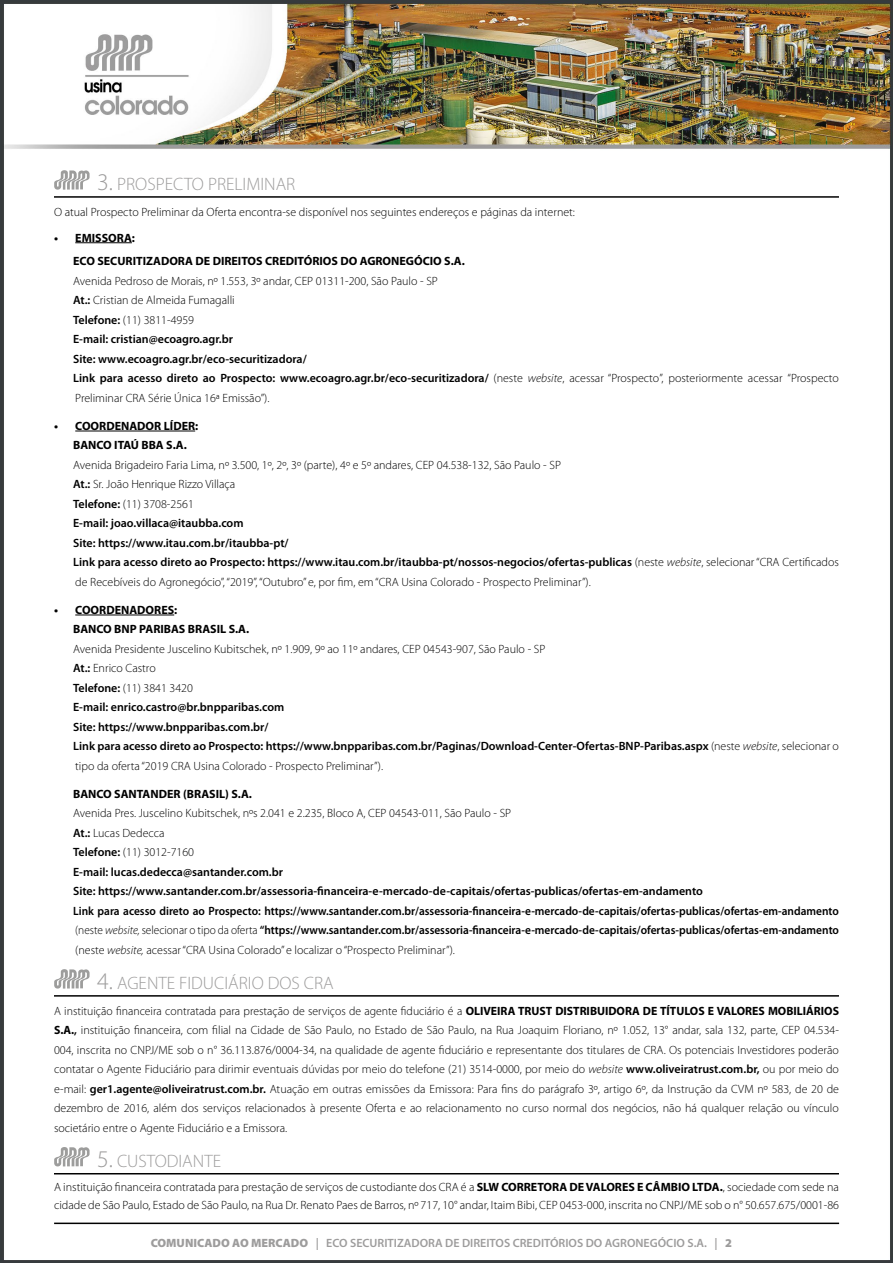
<style>
.page{position:relative;width:893px;height:1263px;background:#fff}
.page>*{position:absolute;margin:0;border:0;box-sizing:border-box;transform-origin:0 0}
.t1{font:300 18px "Myriad Pro";color:#9d9c9c}
.t2{font:300 12px/19.5px "Myriad Pro";color:#000}
.t3{font:600 12px/19.5px "Myriad Pro";color:#000}
.t4{font:700 12px/19.5px "Myriad Pro";color:#000}
.t5{font:600 12px "Myriad Pro";color:#9d9c9c}
.s1{font-size:24px}
.s2{font-weight:600}
.s3{font-style:italic}
.s4{font-weight:300}
.s5{font-weight:300;font-style:italic}
.s6{font-weight:700}
.s7{font-weight:900}
</style>
<div class="page">
<img style="left:0;top:0;width:893px;height:1263px">
<hr style="left:54px;top:1222px;width:785px;height:2px;background:#000">
<hr style="left:54px;top:196px;width:785px;height:2px;background:#000">
<hr style="left:75px;top:242px;width:57px;height:1px;background:#000">
<hr style="left:75px;top:431px;width:120px;height:1px;background:#000">
<hr style="left:75px;top:615px;width:99px;height:1px;background:#000">
<hr style="left:54px;top:995px;width:785px;height:2px;background:#000">
<hr style="left:54px;top:1173px;width:785px;height:1px;background:#000">
<svg style="left:54px;top:170px;width:36px;height:20px"></svg>
<svg style="left:54px;top:969px;width:36px;height:19px"></svg>
<svg style="left:54px;top:1147px;width:36px;height:19px"></svg>
<h1 class="t1" style="left:97px;top:174px;width:200px"><span class="s1">3.</span> PROSPECTO PRELIMINAR</h1>
<p class="t2" style="left:54px;top:202px;width:522px">O atual Prospecto Preliminar da Oferta encontra-se disponível nos seguintes endereços e páginas da internet:</p>
<p class="t4" style="left:73px;top:225px;width:393px;line-height:23.7px;text-indent:-19px">• EMISSORA:<br>ECO SECURITIZADORA DE DIREITOS CREDITÓRIOS DO AGRONEGÓCIO S.A.</p>
<p class="t2" style="left:73px;top:271px;width:767px">Avenida Pedroso de Morais, nº 1.553, 3º andar, CEP 01311-200, São Paulo - SP<br><span class="s2">At.:</span> Cristian de Almeida Fumagalli<br><span class="s2">Telefone:</span> (11) 3811-4959<br><span class="s2">E-mail: cristian@ecoagro.agr.br<br>Site: www.ecoagro.agr.br/eco-securitizadora/<br>Link para acesso direto ao Prospecto: www.ecoagro.agr.br/eco-securitizadora/</span> (neste <span class="s3">website</span>, acessar “Prospecto”, posteriormente acessar “Prospecto Preliminar CRA Série Única 16ª Emissão”).</p>
<p class="t4" style="left:73px;top:416px;width:127px;text-indent:-19px">• COORDENADOR LÍDER:<br>BANCO ITAÚ BBA S.A.</p>
<p class="t2" style="left:73px;top:455px;width:767px">Avenida Brigadeiro Faria Lima, nº 3.500, 1º, 2º, 3º (parte), 4º e 5º andares, CEP 04.538-132, São Paulo - SP<br><span class="s2">At.:</span> Sr. João Henrique Rizzo Villaça<br><span class="s2">Telefone:</span> (11) 3708-2561<br><span class="s2">E-mail: joao.villaca@itaubba.com<br>Site: https://www.itau.com.br/itaubba-pt/<br>Link para acesso direto ao Prospecto: https://www.itau.com.br/itaubba-pt/nossos-negocios/ofertas-publicas</span> (neste <span class="s3">website</span>, selecionar “CRA Certificados de Recebíveis do Agronegócio”, “2019”, “Outubro” e, por fim, em “CRA Usina Colorado - Prospecto Preliminar”).</p>
<p class="t4" style="left:73px;top:600px;width:178px;text-indent:-19px">• COORDENADORES:<br>BANCO BNP PARIBAS BRASIL S.A.</p>
<p class="t3" style="left:73px;top:639px;width:767px"><span class="s4">Avenida Presidente Juscelino Kubitschek, nº 1.909, 9º ao 11º andares, CEP 04543-907, São Paulo - SP<br></span>At.: <span class="s4">Enrico Castro<br></span>Telefone: <span class="s4">(11) 3841 3420<br></span>E-mail: enrico.castro@br.bnpparibas.com<br>Site: https://www.bnpparibas.com.br/<br>Link para acesso direto ao Prospecto: https://www.bnpparibas.com.br/Paginas/Download-Center-Ofertas-BNP-Paribas.aspx <span class="s4">(neste</span> <span class="s5">website</span><span class="s4">, selecionar o tipo da oferta “2019 CRA Usina Colorado - Prospecto Preliminar”).</span></p>
<p class="t4" style="left:73px;top:784px;width:180px">BANCO SANTANDER (BRASIL) S.A.</p>
<p class="t3" style="left:73px;top:803px;width:767px"><span class="s4">Avenida Pres. Juscelino Kubitschek, nºs 2.041 e 2.235, Bloco A, CEP 04543-011, São Paulo - SP<br></span>At.: <span class="s4">Lucas Dedecca<br></span>Telefone: <span class="s4">(11) 3012-7160<br></span>E-mail: lucas.dedecca@santander.com.br<br>Site: https://www.santander.com.br/assessoria-financeira-e-mercado-de-capitais/ofertas-publicas/ofertas-em-andamento<br>Link para acesso direto ao Prospecto: https://www.santander.com.br/assessoria-financeira-e-mercado-de-capitais/ofertas-publicas/ofertas-em-andamento <span class="s4">(neste</span> <span class="s5">website,</span> <span class="s4">selecionar o tipo da oferta</span> “https://www.santander.com.br/assessoria-financeira-e-mercado-de-capitais/ofertas-publicas/ofertas-em-andamento <span class="s4">(neste</span> <span class="s5">website,</span> <span class="s4">acessar “CRA Usina Colorado” e localizar o “Prospecto Preliminar”).</span></p>
<h1 class="t1" style="left:97px;top:973px;width:238px"><span class="s1">4.</span> AGENTE FIDUCIÁRIO DOS CRA</h1>
<p class="t2" style="left:54px;top:1001px;width:786px;text-align:justify">A instituição financeira contratada para prestação de serviços de agente fiduciário é a <span class="s6">OLIVEIRA TRUST DISTRIBUIDORA DE TÍTULOS E VALORES MOBILIÁRIOS S.A.</span><span class="s2">,</span> instituição financeira, com filial na Cidade de São Paulo, no Estado de São Paulo, na Rua Joaquim Floriano, nº 1.052, 13° andar, sala 132, parte, CEP 04.534- 004, inscrita no CNPJ/ME sob o n° 36.113.876/0004-34, na qualidade de agente fiduciário e representante dos titulares de CRA. Os potenciais Investidores poderão contatar o Agente Fiduciário para dirimir eventuais dúvidas por meio do telefone (21) 3514-0000, por meio do <span class="s3">website</span> <span class="s2">www.oliveiratrust.com.br,</span> ou por meio do e-mail: <span class="s2">ger1.agente@oliveiratrust.com.br.</span> Atuação em outras emissões da Emissora: Para fins do parágrafo 3º, artigo 6º, da Instrução da CVM nº 583, de 20 de dezembro de 2016, além dos serviços relacionados à presente Oferta e ao relacionamento no curso normal dos negócios, não há qualquer relação ou vínculo societário entre o Agente Fiduciário e a Emissora.</p>
<h1 class="t1" style="left:97px;top:1151px;width:125px"><span class="s1">5.</span> CUSTODIANTE</h1>
<p class="t2" style="left:54px;top:1178px;width:786px;line-height:18px">A instituição financeira contratada para prestação de serviços de custodiante dos CRA é a <span class="s6">SLW CORRETORA DE VALORES E CÂMBIO LTDA.</span>, sociedade com sede na cidade de São Paulo, Estado de São Paulo, na Rua Dr. Renato Paes de Barros, nº 717, 10° andar, Itaim Bibi, CEP 0453-000, inscrita no CNPJ/ME sob o n° 50.657.675/0001-86</p>
<p class="t5" style="left:151px;top:1235px;width:583px"><span class="s7">COMUNICADO AO MERCADO</span> | ECO SECURITIZADORA DE DIREITOS CREDITÓRIOS DO AGRONEGÓCIO S.A. | <span class="s7">2</span></p>
</div>
